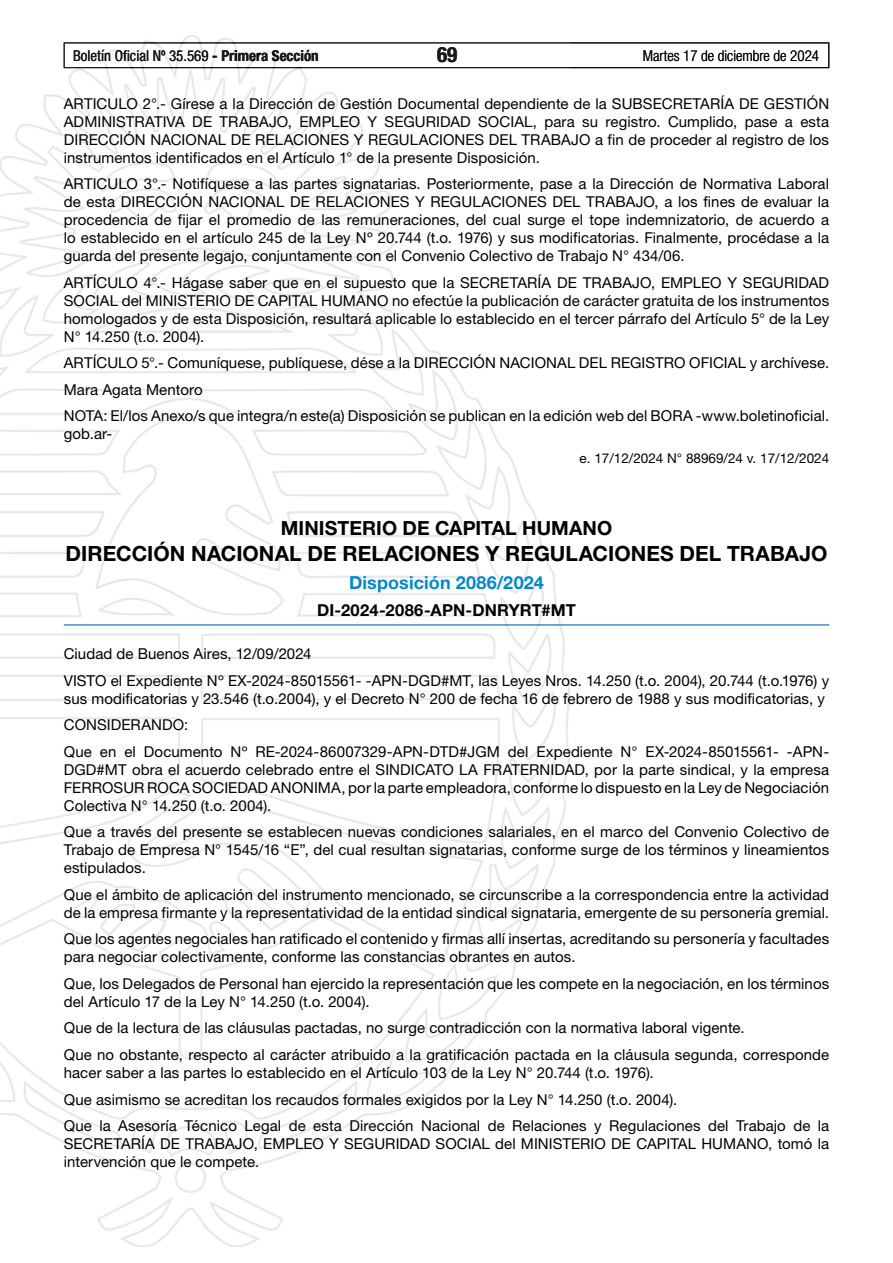
<style>
.page{position:relative;width:893px;height:1263px;background:#fff}
.page>*{position:absolute;margin:0;border:0;box-sizing:border-box;transform-origin:0 0}
.t1{font:700 21px "Helvetica Neue LT Std";color:#000}
.t2{font:700 condensed 21px "Helvetica Neue LT Std";color:#000}
.t3{font:700 19.5px "Helvetica Neue LT Std";letter-spacing:.005em;color:#000}
.t4{font:700 18px "Helvetica Neue LT Std";letter-spacing:.01em;color:#0089cf}
.t5{font:700 16.5px "Helvetica Neue LT Std";letter-spacing:.01em;color:#000}
.t6{font:15px/18px "Helvetica Neue LT Std";letter-spacing:.005em;color:#000}
.t7{font:condensed 15px "Helvetica Neue LT Std";color:#000}
.t8{font:300 condensed 15px "Helvetica Neue LT Std";color:#000}
.t9{font:13.5px "Helvetica Neue LT Std";color:#000}
.s1{font-weight:700}
</style>
<div class="page">
<div style="left:64px;top:43px;width:765px;height:25px;border:1px solid #000"></div>
<img style="left:0;top:35px;width:569px;height:1211px">
<hr style="left:64px;top:624px;width:765px;height:1px;background:#0066b3">
<p class="t7" style="left:73px;top:47px;width:247px">Boletín Oficial Nº 35.569 <span class="s1">- Primera Sección</span></p>
<h1 class="t2" style="left:437px;top:42px;width:22px">69</h1>
<p class="t8" style="left:643px;top:47px;width:178px">Martes 17 de diciembre de 2024</p>
<p class="t6" style="left:64px;top:94px;width:767px;text-align:justify">ARTICULO 2°.- Gírese a la Dirección de Gestión Documental dependiente de la SUBSECRETARÍA DE GESTIÓN ADMINISTRATIVA DE TRABAJO, EMPLEO Y SEGURIDAD SOCIAL, para su registro. Cumplido, pase a esta DIRECCIÓN NACIONAL DE RELACIONES Y REGULACIONES DEL TRABAJO a fin de proceder al registro de los instrumentos identificados en el Artículo 1° de la presente Disposición.</p>
<p class="t6" style="left:64px;top:174px;width:767px;text-align:justify">ARTICULO 3°.- Notifíquese a las partes signatarias. Posteriormente, pase a la Dirección de Normativa Laboral de esta DIRECCIÓN NACIONAL DE RELACIONES Y REGULACIONES DEL TRABAJO, a los fines de evaluar la procedencia de fijar el promedio de las remuneraciones, del cual surge el tope indemnizatorio, de acuerdo a lo establecido en el artículo 245 de la Ley Nº 20.744 (t.o. 1976) y sus modificatorias. Finalmente, procédase a la guarda del presente legajo, conjuntamente con el Convenio Colectivo de Trabajo N° 434/06.</p>
<p class="t6" style="left:64px;top:273px;width:767px;text-align:justify">ARTÍCULO 4°.- Hágase saber que en el supuesto que la SECRETARÍA DE TRABAJO, EMPLEO Y SEGURIDAD SOCIAL del MINISTERIO DE CAPITAL HUMANO no efectúe la publicación de carácter gratuita de los instrumentos homologados y de esta Disposición, resultará aplicable lo establecido en el tercer párrafo del Artículo 5° de la Ley N° 14.250 (t.o. 2004).</p>
<p class="t6" style="left:64px;top:349px;width:767px;line-height:26.5px">ARTÍCULO 5°.- Comuníquese, publíquese, dése a la DIRECCIÓN NACIONAL DEL REGISTRO OFICIAL y archívese.<br>Mara Agata Mentoro<br>NOTA: El/los Anexo/s que integra/n este(a) Disposición se publican en la edición web del BORA -www.boletinoficial.</p>
<p class="t6" style="left:64px;top:424px;width:50px">gob.ar-</p>
<p class="t9" style="left:580px;top:450px;width:251px">e. 17/12/2024 N° 88969/24 v. 17/12/2024</p>
<h2 class="t3" style="left:281px;top:516px;width:333px">MINISTERIO DE CAPITAL HUMANO</h2>
<h1 class="t1" style="left:66px;top:541px;width:763px">DIRECCIÓN NACIONAL DE RELACIONES Y REGULACIONES DEL TRABAJO</h1>
<p class="t4" style="left:349px;top:572px;width:196px">Disposición 2086/2024</p>
<p class="t5" style="left:317px;top:600px;width:260px">DI-2024-2086-APN-DNRYRT#MT</p>
<p class="t6" style="left:64px;top:641px;width:767px;line-height:26.5px">Ciudad de Buenos Aires, 12/09/2024<br>VISTO el Expediente Nº EX-2024-85015561- -APN-DGD#MT, las Leyes Nros. 14.250 (t.o. 2004), 20.744 (t.o.1976) y</p>
<p class="t6" style="left:64px;top:685px;width:767px;line-height:26.5px">sus modificatorias y 23.546 (t.o.2004), y el Decreto N° 200 de fecha 16 de febrero de 1988 y sus modificatorias, y<br>CONSIDERANDO:<br>Que en el Documento Nº RE-2024-86007329-APN-DTD#JGM del Expediente N° EX-2024-85015561- -APN-</p>
<p class="t6" style="left:64px;top:760px;width:767px;text-align:justify">DGD#MT obra el acuerdo celebrado entre el SINDICATO LA FRATERNIDAD, por la parte sindical, y la empresa FERROSUR ROCA SOCIEDAD ANONIMA, por la parte empleadora, conforme lo dispuesto en la Ley de Negociación Colectiva N° 14.250 (t.o. 2004).</p>
<p class="t6" style="left:64px;top:823px;width:767px;text-align:justify">Que a través del presente se establecen nuevas condiciones salariales, en el marco del Convenio Colectivo de Trabajo de Empresa N° 1545/16 “E”, del cual resultan signatarias, conforme surge de los términos y lineamientos estipulados.</p>
<p class="t6" style="left:64px;top:885px;width:767px">Que el ámbito de aplicación del instrumento mencionado, se circunscribe a la correspondencia entre la actividad de la empresa firmante y la representatividad de la entidad sindical signataria, emergente de su personería gremial.</p>
<p class="t6" style="left:64px;top:930px;width:767px">Que los agentes negociales han ratificado el contenido y firmas allí insertas, acreditando su personería y facultades para negociar colectivamente, conforme las constancias obrantes en autos.</p>
<p class="t6" style="left:64px;top:974px;width:767px">Que, los Delegados de Personal han ejercido la representación que les compete en la negociación, en los términos del Artículo 17 de la Ley N° 14.250 (t.o. 2004).</p>
<p class="t6" style="left:64px;top:1015px;width:767px;line-height:26.5px">Que de la lectura de las cláusulas pactadas, no surge contradicción con la normativa laboral vigente.<br>Que no obstante, respecto al carácter atribuido a la gratificación pactada en la cláusula segunda, corresponde</p>
<p class="t6" style="left:64px;top:1059px;width:767px;line-height:26.5px">hacer saber a las partes lo establecido en el Artículo 103 de la Ley N° 20.744 (t.o. 1976).<br>Que asimismo se acreditan los recaudos formales exigidos por la Ley N° 14.250 (t.o. 2004).<br>Que la Asesoría Técnico Legal de esta Dirección Nacional de Relaciones y Regulaciones del Trabajo de la</p>
<p class="t6" style="left:64px;top:1134px;width:767px">SECRETARÍA DE TRABAJO, EMPLEO Y SEGURIDAD SOCIAL del MINISTERIO DE CAPITAL HUMANO, tomó la intervención que le compete.</p>
</div>
